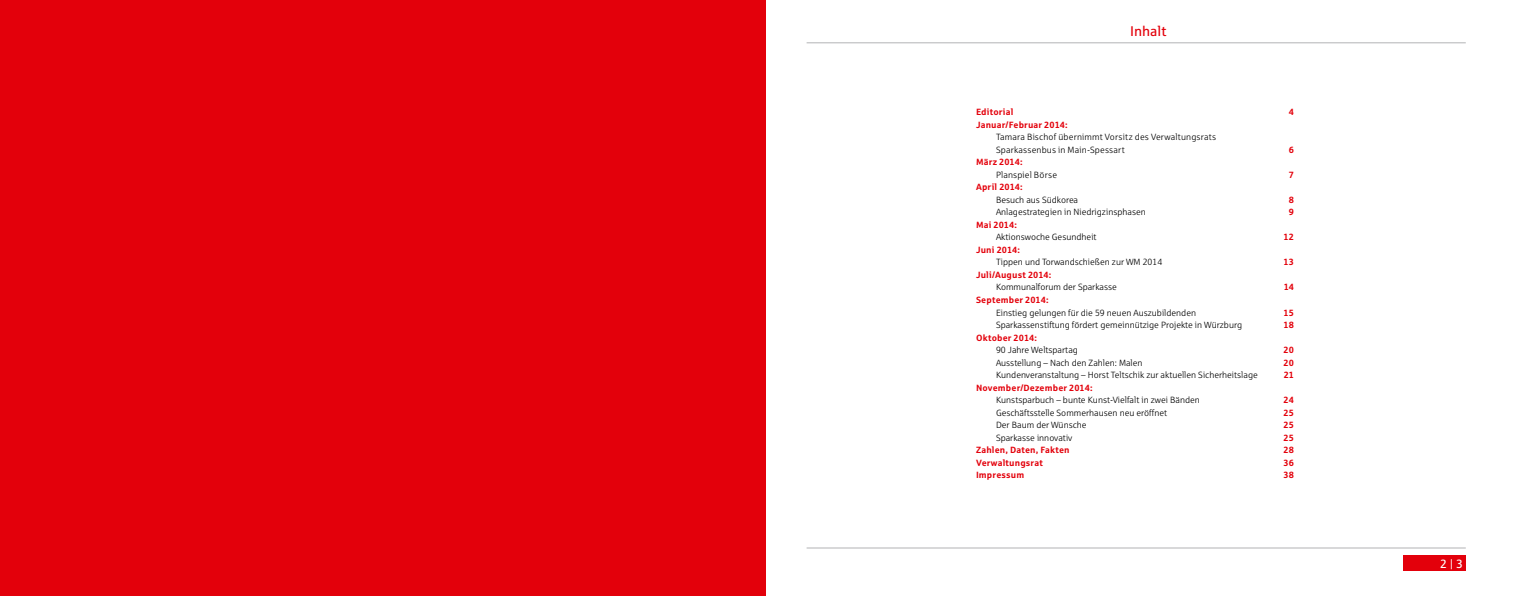
<style>
.page{position:relative;width:1531px;height:596px;background:#fff}
.page>*{position:absolute;margin:0;border:0;box-sizing:border-box;transform-origin:0 0}
.t1{font:14px "Sparkasse Rg";color:#e3000b}
.t2{font:12px "Sparkasse Rg";color:#fff}
.t3{font:9px/12.5px "Sparkasse Lt";color:#000}
.t4{font:700 9px "Sparkasse Rg";letter-spacing:.015em;color:#e3000b}
</style>
<div class="page">
<hr style="left:806px;top:547px;width:660px;height:1px;background:#b2b3b5">
<hr style="left:806px;top:43px;width:660px;height:1px;background:#b2b3b5">
<div style="left:1403px;top:555px;width:63px;height:15px;background:#e3000b"></div>
<div style="left:0;top:0;width:765px;height:595px;background:#e3000b"></div>
<h1 class="t1" style="left:1130px;top:22px;width:38px">Inhalt</h1>
<p class="t4" style="left:976px;top:106px;width:39px">Editorial</p>
<p class="t4" style="left:1289px;top:106px;width:7px">4</p>
<p class="t4" style="left:976px;top:119px;width:93px">Januar/Februar 2014:</p>
<p class="t3" style="left:996px;top:131px;width:222px">Tamara Bischof übernimmt Vorsitz des Verwaltungsrats<br>Sparkassenbus in Main-Spessart</p>
<p class="t4" style="left:1289px;top:144px;width:7px">6</p>
<p class="t4" style="left:976px;top:156px;width:48px">März 2014:</p>
<p class="t3" style="left:996px;top:168px;width:63px">Planspiel Börse</p>
<p class="t4" style="left:1289px;top:169px;width:7px">7</p>
<p class="t4" style="left:976px;top:181px;width:48px">April 2014:</p>
<p class="t3" style="left:996px;top:193px;width:84px">Besuch aus Südkorea</p>
<p class="t4" style="left:1289px;top:194px;width:7px">8</p>
<p class="t3" style="left:996px;top:206px;width:151px">Anlagestrategien in Niedrigzinsphasen</p>
<p class="t4" style="left:1289px;top:206px;width:7px">9</p>
<p class="t4" style="left:976px;top:219px;width:42px">Mai 2014:</p>
<p class="t3" style="left:996px;top:231px;width:102px">Aktionswoche Gesundheit</p>
<p class="t4" style="left:1283px;top:231px;width:12px">12</p>
<p class="t4" style="left:976px;top:244px;width:46px">Juni 2014:</p>
<p class="t3" style="left:996px;top:256px;width:168px">Tippen und Torwandschießen zur WM 2014</p>
<p class="t4" style="left:1283px;top:256px;width:12px">13</p>
<p class="t4" style="left:976px;top:269px;width:77px">Juli/August 2014:</p>
<p class="t3" style="left:996px;top:281px;width:122px">Kommunalforum der Sparkasse</p>
<p class="t4" style="left:1283px;top:281px;width:12px">14</p>
<p class="t4" style="left:976px;top:294px;width:74px">September 2014:</p>
<p class="t3" style="left:996px;top:306px;width:202px">Einstieg gelungen für die 59 neuen Auszubildenden</p>
<p class="t4" style="left:1283px;top:306px;width:12px">15</p>
<p class="t3" style="left:996px;top:318px;width:248px">Sparkassenstiftung fördert gemeinnützige Projekte in Würzburg</p>
<p class="t4" style="left:1283px;top:319px;width:12px">18</p>
<p class="t4" style="left:976px;top:331px;width:63px">Oktober 2014:</p>
<p class="t3" style="left:996px;top:343px;width:83px">90 Jahre Weltspartag</p>
<p class="t4" style="left:1283px;top:344px;width:12px">20</p>
<p class="t3" style="left:996px;top:356px;width:148px">Ausstellung – Nach den Zahlen: Malen</p>
<p class="t4" style="left:1283px;top:356px;width:12px">20</p>
<p class="t3" style="left:996px;top:368px;width:263px">Kundenveranstaltung – Horst Teltschik zur aktuellen Sicherheitslage</p>
<p class="t4" style="left:1284px;top:369px;width:12px">21</p>
<p class="t4" style="left:976px;top:381px;width:118px">November/Dezember 2014:</p>
<p class="t3" style="left:996px;top:393px;width:205px">Kunstsparbuch – bunte Kunst-Vielfalt in zwei Bänden</p>
<p class="t4" style="left:1283px;top:394px;width:12px">24</p>
<p class="t3" style="left:996px;top:406px;width:173px">Geschäftsstelle Sommerhausen neu eröffnet</p>
<p class="t4" style="left:1283px;top:406px;width:12px">25</p>
<p class="t3" style="left:996px;top:418px;width:92px">Der Baum der Wünsche</p>
<p class="t4" style="left:1283px;top:419px;width:12px">25</p>
<p class="t3" style="left:996px;top:431px;width:78px">Sparkasse innovativ</p>
<p class="t4" style="left:1283px;top:431px;width:12px">25</p>
<p class="t4" style="left:976px;top:444px;width:95px">Zahlen, Daten, Fakten</p>
<p class="t4" style="left:1283px;top:444px;width:12px">28</p>
<p class="t4" style="left:976px;top:456px;width:68px">Verwaltungsrat</p>
<p class="t4" style="left:1283px;top:456px;width:12px">36</p>
<p class="t4" style="left:976px;top:469px;width:50px">Impressum</p>
<p class="t4" style="left:1283px;top:469px;width:12px">38</p>
<h2 class="t2" style="left:1440px;top:556px;width:24px">2 | 3</h2>
</div>
